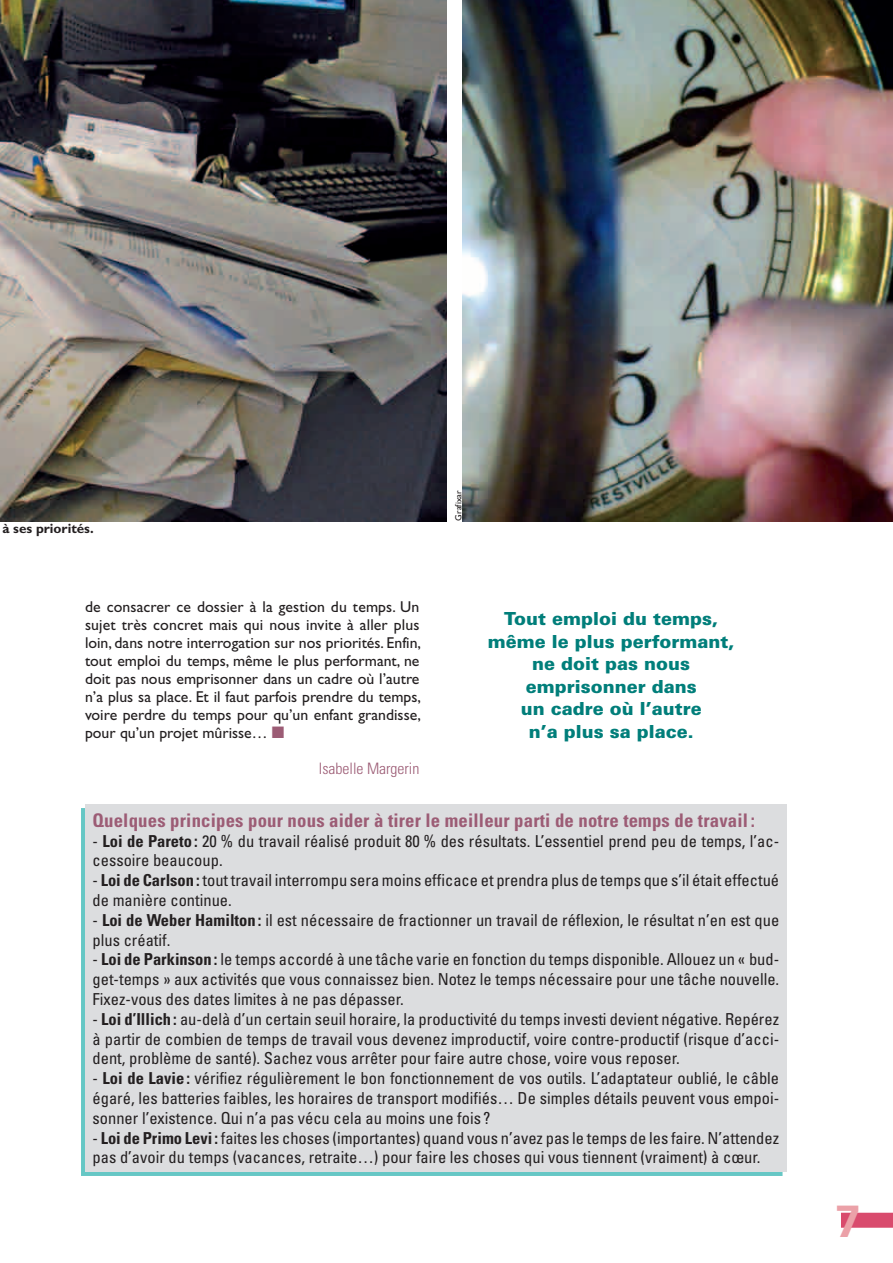
<style>
.page{position:relative;width:893px;height:1263px;background:#fff}
.page>*{position:absolute;margin:0;border:0;box-sizing:border-box;transform-origin:0 0}
.t1{font:700 45px "Univers";color:#eba1a8}
.t2{font:700 condensed 18.75px "Univers";letter-spacing:.01em;color:#9c5c75}
.t3{font:900 18px/22.5px "Univers";color:#007e7a;text-align:center}
.t4{font:condensed 16.5px/19.8px "Univers";color:#231f20}
.t5{font:15.75px/18px "Gill Sans";color:#231f20;text-align:justify}
.t6{font:300 condensed 15.75px "Univers";color:#9c5c75}
.t7{font:700 13.5px "Gill Sans";color:#231f20}
.t8{font:9px "Gill Sans";color:#231f20}
.s1{color:#9c5c75}
.s2{font-weight:700}
</style>
<div class="page">
<div style="left:841px;top:1213px;width:52px;height:15px;background:#d94b6d"></div>
<img style="left:0;top:0;width:446px;height:522px">
<img style="left:463px;top:0;width:430px;height:521px">
<div style="left:85px;top:804px;width:702px;height:367px;background:#dcdddf"></div>
<p class="t7" style="left:2px;top:521px;width:93px">à ses priorités.</p>
<p class="t8" style="left:453px;top:521px;width:32px;rotate:-90deg">Grafixar</p>
<p class="t5" style="left:85px;top:598px;width:338px">de consacrer ce dossier à la gestion du temps. Un sujet très concret mais qui nous invite à aller plus loin, dans notre interrogation sur nos priorités. Enfin, tout emploi du temps, même le plus performant, ne doit pas nous emprisonner dans un cadre où l’autre n’a plus sa place. Et il faut parfois prendre du temps, voire perdre du temps pour qu’un enfant grandisse, pour qu’un projet mûrisse… <span class="s1">■</span></p>
<p class="t6" style="left:319px;top:759px;width:102px">Isabelle Margerin</p>
<p class="t2" style="left:93px;top:809px;width:664px">Quelques principes pour nous aider à tirer le meilleur parti de notre temps de travail :</p>
<p class="t4" style="left:93px;top:830px;width:688px">- <span class="s2">Loi de Pareto:</span> 20 % du travail réalisé produit 80 % des résultats. L’essentiel prend peu de temps, l’ac&shy;cessoire beaucoup.</p>
<p class="t4" style="left:93px;top:870px;width:688px">- <span class="s2">Loi de Carlson :</span> tout travail interrompu sera moins efficace et prendra plus de temps que s’il était effectué de manière continue.</p>
<p class="t4" style="left:93px;top:910px;width:688px">- <span class="s2">Loi de Weber Hamilton:</span> il est nécessaire de fractionner un travail de réflexion, le résultat n’en est que plus créatif.</p>
<p class="t4" style="left:93px;top:949px;width:688px;text-align:justify">- <span class="s2">Loi de Parkinson:</span> le temps accordé à une tâche varie en fonction du temps disponible. Allouez un « bud&shy;get-temps » aux activités que vous connaissez bien. Notez le temps nécessaire pour une tâche nouvelle.<br>Fixez-vous des dates limites à ne pas dépasser.</p>
<p class="t4" style="left:93px;top:1009px;width:688px;text-align:justify">- <span class="s2">Loi d’Illich:</span> au-delà d’un certain seuil horaire, la productivité du temps investi devient négative. Repérez à partir de combien de temps de travail vous devenez improductif, voire contre-productif (risque d’acci&shy;dent, problème de santé). Sachez vous arrêter pour faire autre chose, voire vous reposer.</p>
<p class="t4" style="left:93px;top:1068px;width:688px;text-align:justify">- <span class="s2">Loi de Lavie:</span> vérifiez régulièrement le bon fonctionnement de vos outils. L’adaptateur oublié, le câble égaré, les batteries faibles, les horaires de transport modifiés… De simples détails peuvent vous empoi&shy;sonner l’existence. Qui n’a pas vécu cela au moins une fois ?</p>
<p class="t4" style="left:93px;top:1127px;width:688px">- <span class="s2">Loi de Primo Levi:</span> faites les choses (importantes) quand vous n’avez pas le temps de les faire. N’attendez pas d’avoir du temps (vacances, retraite…) pour faire les choses qui vous tiennent (vraiment) à cœur.</p>
<p class="t3" style="left:488px;top:607px;width:248px">Tout emploi du temps, même le plus performant, ne doit pas nous emprisonner dans<br>un cadre où l’autre<br>n’a plus sa place.</p>
<h1 class="t1" style="left:836px;top:1194px;width:27px">7</h1>
</div>
